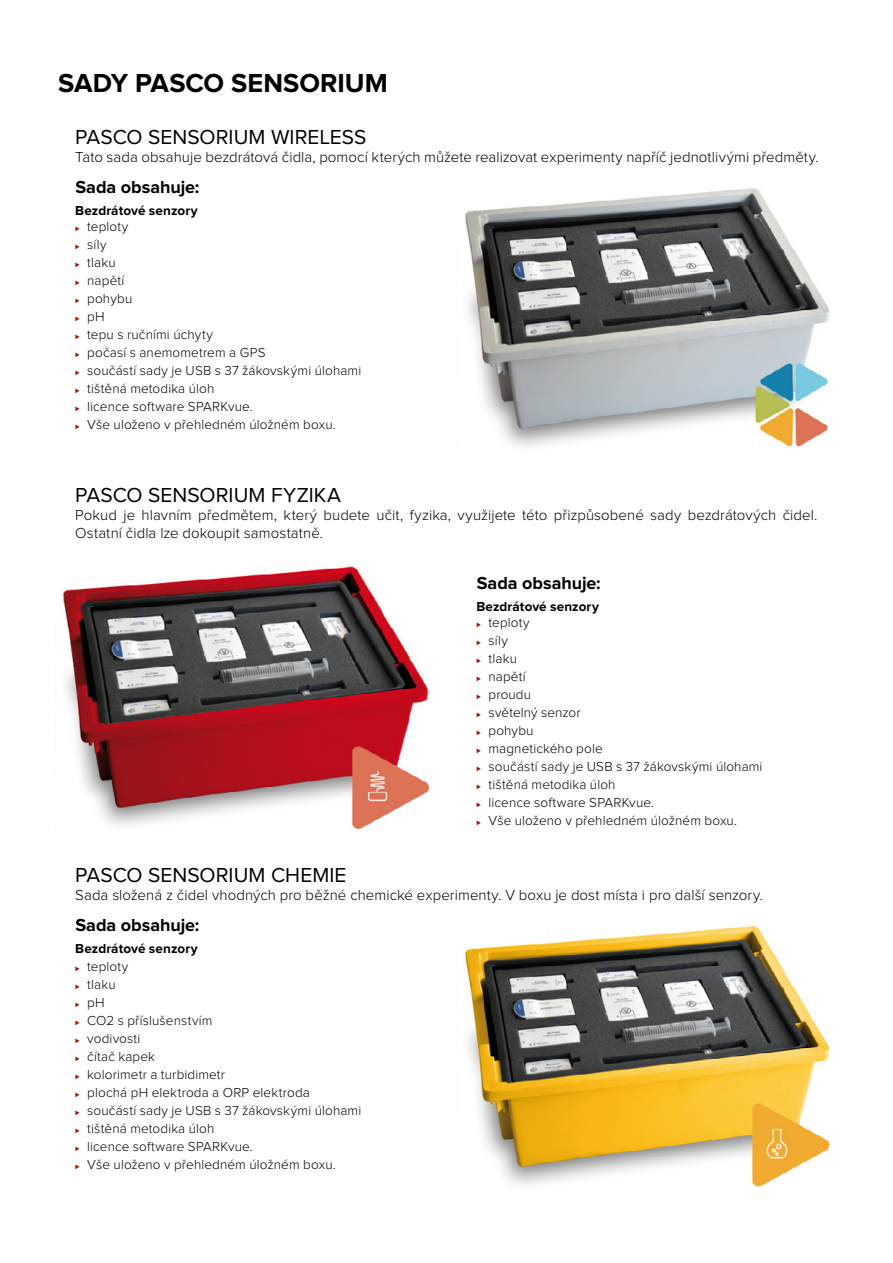
<style>
.page{position:relative;width:893px;height:1263px;background:#fff}
.page>*{position:absolute;margin:0;border:0;box-sizing:border-box;transform-origin:0 0}
.t1{font:700 27px "Proxima Nova";color:#000}
.t2{font:21px "Proxima Nova";letter-spacing:.005em;color:#000}
.t3{font:700 18px "Proxima Nova";color:#000}
.t4{font:300 15px/18px "Proxima Nova";letter-spacing:.005em;color:#000}
.t5{font:300 13.5px/18px "Proxima Nova";letter-spacing:.01em;color:#000}
.t6{font:700 13.5px/16.2px "Proxima Nova";letter-spacing:.005em;color:#000}
.s1{font-weight:300;font-size:7.5px;color:#a11007}
.s2{font-weight:300}
.s3{font-size:7.5px;color:#a11007}
.s4{font-weight:700}
</style>
<div class="page">
<img style="left:63px;top:566px;width:366px;height:263px">
<img style="left:465px;top:925px;width:366px;height:262px">
<img style="left:465px;top:188px;width:365px;height:259px">
<h1 class="t1" style="left:58px;top:70px;width:331px">SADY PASCO SENSOR IUM</h1>
<h2 class="t2" style="left:75px;top:127px;width:27px">PASCO</h2>
<h2 class="t2" style="left:148px;top:127px;width:207px">SENSORIUM WIRELESS</h2>
<p class="t4" style="left:75px;top:148px;width:745px">Tato sada obsahuje bezdrátová čidla, pomocí kterých můžete realizovat experimenty napříč jednotlivými předměty.</p>
<h3 class="t3" style="left:75px;top:179px;width:125px">Sada obsahuje:</h3>
<p class="t6" style="left:75px;top:203px;width:124px">Bezdrátové senzory <span class="s1">⊲</span> <span class="s2">teploty</span></p>
<p class="t5" style="left:75px;top:236px;width:287px"><span class="s3">⊲</span> síly<br><span class="s3">⊲</span> tlaku<br><span class="s3">⊲</span> napětí<br><span class="s3">⊲</span> pohybu<br><span class="s3">⊲</span> pH<br><span class="s3">⊲</span> tepu s ručními úchyty<br><span class="s3">⊲</span> počasí s anemometrem a GPS<br><span class="s3">⊲</span> součástí sady je USB s 37 žákovskými úlohami <span class="s3">⊲</span> tištěná metodika úloh<br><span class="s3">⊲</span> licence software SPARKvue.<br><span class="s3">⊲</span> Vše uloženo v přehledném úložném boxu.</p>
<h2 class="t2" style="left:75px;top:485px;width:27px">PASCO</h2>
<h2 class="t2" style="left:148px;top:485px;width:192px">SENSORIUM FYZIKA</h2>
<p class="t4" style="left:75px;top:506px;width:744px">Pokud je hlavním předmětem, který budete učit, fyzika, využijete této přizpůsobené sady bezdrátových čidel.<br>Ostatní čidla lze dokoupit samostatně.</p>
<h3 class="t3" style="left:477px;top:575px;width:125px">Sada obsahuje:</h3>
<p class="t6" style="left:477px;top:599px;width:124px">Bezdrátové senzory <span class="s1">⊲</span> <span class="s2">teploty</span></p>
<p class="t5" style="left:477px;top:632px;width:287px"><span class="s3">⊲</span> síly<br><span class="s3">⊲</span> tlaku<br><span class="s3">⊲</span> napětí<br><span class="s3">⊲</span> proudu<br><span class="s3">⊲</span> světelný senzor<br><span class="s3">⊲</span> pohybu<br><span class="s3">⊲</span> magnetického pole<br><span class="s3">⊲</span> součástí sady je USB s 37 žákovskými úlohami <span class="s3">⊲</span> tištěná metodika úloh<br><span class="s3">⊲</span> licence software SPARKvue.<br><span class="s3">⊲</span> Vše uloženo v přehledném úložném boxu.</p>
<h2 class="t2" style="left:75px;top:865px;width:27px">PASCO</h2>
<h2 class="t2" style="left:148px;top:865px;width:200px">SENSORIUM CHEMIE</h2>
<p class="t4" style="left:75px;top:886px;width:689px">Sada složená z čidel vhodných pro běžné chemické experimenty. V boxu je dost místa i pro další senzory.</p>
<h3 class="t3" style="left:75px;top:917px;width:125px">Sada obsahuje:</h3>
<p class="t5" style="left:75px;top:939px;width:287px"><span class="s4">Bezdrátové senzory<br></span><span class="s3">⊲</span> teploty<br><span class="s3">⊲</span> tlaku<br><span class="s3">⊲</span> pH<br><span class="s3">⊲</span> CO2 s příslušenstvím<br><span class="s3">⊲</span> vodivosti<br><span class="s3">⊲</span> čítač kapek<br><span class="s3">⊲</span> kolorimetr a turbidimetr<br><span class="s3">⊲</span> plochá pH elektroda a ORP elektroda<br><span class="s3">⊲</span> součástí sady je USB s 37 žákovskými úlohami <span class="s3">⊲</span> tištěná metodika úloh<br><span class="s3">⊲</span> licence software SPARKvue.<br><span class="s3">⊲</span> Vše uloženo v přehledném úložném boxu.</p>
</div>
